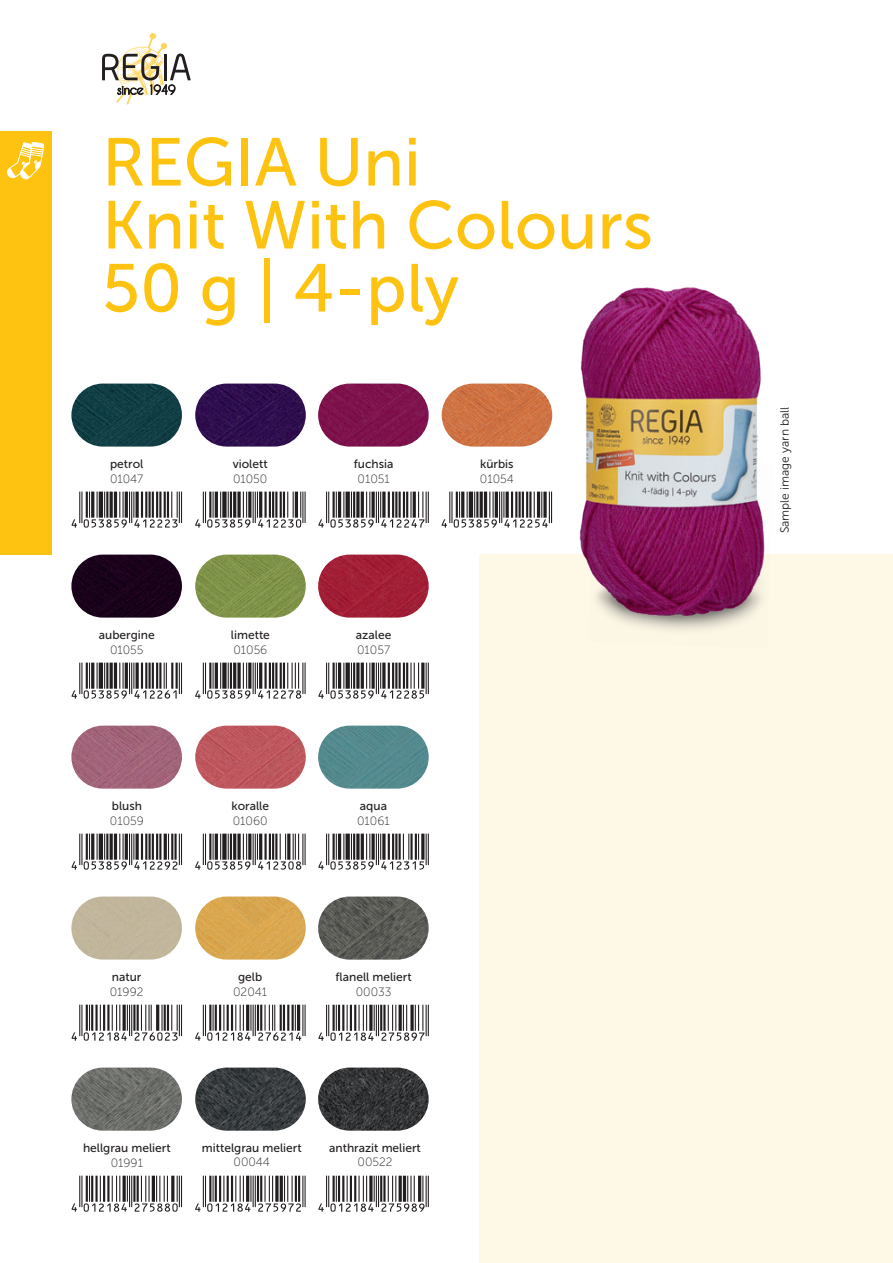
<style>
.page{position:relative;width:893px;height:1263px;background:#fff}
.page>*{position:absolute;margin:0;border:0;box-sizing:border-box;transform-origin:0 0}
.t1{font:67.5px "Museo Sans 500";color:#fec210}
.Farbnummer_Gewicht{font:12px/14.2px "Museo Sans 500";color:#231f20;text-align:center}
.Farbnummer_Gewicht-2{font:12px "Museo Sans 100";color:#231f20}
.t2{font:12px "Museo Sans 300";color:#231f20}
.s1{font-family:"Museo Sans 100"}
</style>
<div class="page">
<div style="left:479px;top:555px;width:414px;height:708px;background:#fef8e6"></div>
<svg style="left:102px;top:33px;width:89px;height:72px"></svg>
<img style="left:195px;top:896px;width:111px;height:63px;border-radius:32px">
<img style="left:195px;top:555px;width:111px;height:63px;border-radius:31px">
<img style="left:195px;top:1067px;width:111px;height:64px;border-radius:32px">
<img style="left:318px;top:1067px;width:111px;height:64px;border-radius:32px">
<div style="left:71px;top:896px;width:111px;height:63px;background:#c1b69c;border-radius:32px"></div>
<img style="left:318px;top:384px;width:111px;height:63px;border-radius:31px">
<img style="left:71px;top:1067px;width:111px;height:64px;border-radius:32px">
<img style="left:71px;top:726px;width:111px;height:63px;border-radius:31px">
<img style="left:195px;top:384px;width:111px;height:63px;border-radius:31px">
<img style="left:318px;top:896px;width:111px;height:64px;border-radius:32px">
<img style="left:318px;top:555px;width:111px;height:63px;border-radius:32px">
<img style="left:71px;top:384px;width:111px;height:63px;border-radius:31px">
<img style="left:442px;top:384px;width:110px;height:63px;border-radius:31px">
<img style="left:71px;top:555px;width:111px;height:63px;border-radius:31px">
<img style="left:195px;top:726px;width:111px;height:63px;border-radius:31px">
<img style="left:318px;top:726px;width:111px;height:63px;border-radius:31px">
<hr style="left:181px;top:492px;width:1px;height:31px;background:#231f20">
<hr style="left:179px;top:492px;width:1px;height:31px;background:#231f20">
<svg style="left:72px;top:492px;width:106px;height:36px"></svg>
<hr style="left:305px;top:492px;width:1px;height:31px;background:#231f20">
<hr style="left:302px;top:492px;width:1px;height:31px;background:#231f20">
<svg style="left:195px;top:492px;width:106px;height:36px"></svg>
<hr style="left:428px;top:492px;width:1px;height:31px;background:#231f20">
<hr style="left:426px;top:492px;width:1px;height:31px;background:#231f20">
<svg style="left:318px;top:492px;width:106px;height:36px"></svg>
<svg style="left:442px;top:492px;width:62px;height:36px"></svg>
<hr style="left:181px;top:663px;width:1px;height:31px;background:#231f20">
<hr style="left:179px;top:663px;width:1px;height:31px;background:#231f20">
<hr style="left:176px;top:663px;width:2px;height:26px;background:#231f20">
<svg style="left:72px;top:663px;width:105px;height:36px"></svg>
<hr style="left:305px;top:663px;width:1px;height:31px;background:#231f20">
<hr style="left:302px;top:663px;width:1px;height:31px;background:#231f20">
<svg style="left:195px;top:663px;width:106px;height:36px"></svg>
<hr style="left:428px;top:663px;width:1px;height:31px;background:#231f20">
<hr style="left:426px;top:663px;width:1px;height:31px;background:#231f20">
<svg style="left:318px;top:663px;width:106px;height:36px"></svg>
<hr style="left:181px;top:834px;width:1px;height:31px;background:#231f20">
<hr style="left:179px;top:834px;width:1px;height:31px;background:#231f20">
<svg style="left:72px;top:834px;width:105px;height:36px"></svg>
<hr style="left:305px;top:834px;width:1px;height:31px;background:#231f20">
<hr style="left:302px;top:834px;width:1px;height:31px;background:#231f20">
<svg style="left:195px;top:834px;width:106px;height:36px"></svg>
<hr style="left:428px;top:834px;width:1px;height:31px;background:#231f20">
<hr style="left:426px;top:834px;width:1px;height:31px;background:#231f20">
<svg style="left:318px;top:834px;width:106px;height:36px"></svg>
<hr style="left:181px;top:1005px;width:1px;height:31px;background:#231f20">
<hr style="left:179px;top:1005px;width:1px;height:31px;background:#231f20">
<svg style="left:72px;top:1005px;width:106px;height:36px"></svg>
<hr style="left:305px;top:1005px;width:1px;height:31px;background:#231f20">
<hr style="left:302px;top:1005px;width:1px;height:31px;background:#231f20">
<svg style="left:195px;top:1005px;width:106px;height:36px"></svg>
<hr style="left:428px;top:1005px;width:1px;height:31px;background:#231f20">
<hr style="left:426px;top:1005px;width:1px;height:31px;background:#231f20">
<svg style="left:318px;top:1005px;width:106px;height:36px"></svg>
<hr style="left:181px;top:1176px;width:1px;height:31px;background:#231f20">
<hr style="left:179px;top:1176px;width:1px;height:31px;background:#231f20">
<svg style="left:72px;top:1176px;width:106px;height:36px"></svg>
<hr style="left:305px;top:1176px;width:1px;height:31px;background:#231f20">
<hr style="left:302px;top:1176px;width:1px;height:31px;background:#231f20">
<svg style="left:195px;top:1176px;width:106px;height:36px"></svg>
<hr style="left:428px;top:1176px;width:1px;height:31px;background:#231f20">
<hr style="left:426px;top:1176px;width:1px;height:31px;background:#231f20">
<svg style="left:318px;top:1176px;width:107px;height:36px"></svg>
<img style="left:504px;top:287px;width:335px;height:332px">
<div style="left:0;top:132px;width:51px;height:423px;background:#fec210"></div>
<svg style="left:7px;top:142px;width:37px;height:38px"></svg>
<p class="t1" style="left:102px;top:125px;width:320px">REGIA Uni</p>
<p class="t1" style="left:102px;top:188px;width:552px">Knit With Colours</p>
<p class="t1" style="left:102px;top:251px;width:358px">50 g | 4-ply</p>
<p class="Farbnummer_Gewicht" style="left:110px;top:456px;width:35px">petrol</p>
<p class="Farbnummer_Gewicht-2" style="left:110px;top:472px;width:35px">01047</p>
<p class="Farbnummer_Gewicht" style="left:233px;top:456px;width:36px">violett</p>
<p class="Farbnummer_Gewicht-2" style="left:233px;top:472px;width:36px">01050</p>
<p class="Farbnummer_Gewicht" style="left:354px;top:456px;width:41px">fuchsia</p>
<p class="Farbnummer_Gewicht-2" style="left:358px;top:472px;width:34px">01051</p>
<p class="Farbnummer_Gewicht" style="left:480px;top:456px;width:35px">kürbis</p>
<p class="Farbnummer_Gewicht-2" style="left:480px;top:472px;width:35px">01054</p>
<p class="Farbnummer_Gewicht" style="left:99px;top:627px;width:57px">aubergine</p>
<p class="Farbnummer_Gewicht-2" style="left:110px;top:643px;width:35px">01055</p>
<p class="Farbnummer_Gewicht" style="left:231px;top:627px;width:41px">limette</p>
<p class="Farbnummer_Gewicht-2" style="left:233px;top:643px;width:35px">01056</p>
<p class="Farbnummer_Gewicht" style="left:356px;top:627px;width:37px">azalee</p>
<p class="Farbnummer_Gewicht-2" style="left:357px;top:643px;width:34px">01057</p>
<p class="Farbnummer_Gewicht" style="left:112px;top:798px;width:32px">blush</p>
<p class="Farbnummer_Gewicht-2" style="left:110px;top:814px;width:35px">01059</p>
<p class="Farbnummer_Gewicht" style="left:231px;top:798px;width:39px">koralle</p>
<p class="Farbnummer_Gewicht-2" style="left:233px;top:814px;width:36px">01060</p>
<p class="Farbnummer_Gewicht" style="left:360px;top:798px;width:29px">aqua</p>
<p class="Farbnummer_Gewicht-2" style="left:357px;top:814px;width:34px">01061</p>
<p class="Farbnummer_Gewicht" style="left:112px;top:969px;width:31px">natur</p>
<p class="Farbnummer_Gewicht-2" style="left:110px;top:985px;width:35px">01992</p>
<p class="Farbnummer_Gewicht" style="left:238px;top:969px;width:26px">gelb</p>
<p class="Farbnummer_Gewicht-2" style="left:233px;top:985px;width:35px">02041</p>
<p class="Farbnummer_Gewicht" style="left:336px;top:969px;width:78px">flanell meliert</p>
<p class="Farbnummer_Gewicht-2" style="left:356px;top:985px;width:37px">00033</p>
<p class="Farbnummer_Gewicht" style="left:83px;top:1140px;width:89px">hellgrau meliert</p>
<p class="Farbnummer_Gewicht-2" style="left:111px;top:1156px;width:34px">01991</p>
<p class="Farbnummer_Gewicht" style="left:202px;top:1140px;width:101px">mittelgrau meliert<br><span class="s1">00044</span></p>
<p class="Farbnummer_Gewicht" style="left:329px;top:1140px;width:93px">anthrazit meliert<br><span class="s1">00522</span></p>
<p class="t2" style="left:778px;top:533px;width:128px;rotate:-90deg">Sample image yarn ball</p>
</div>
